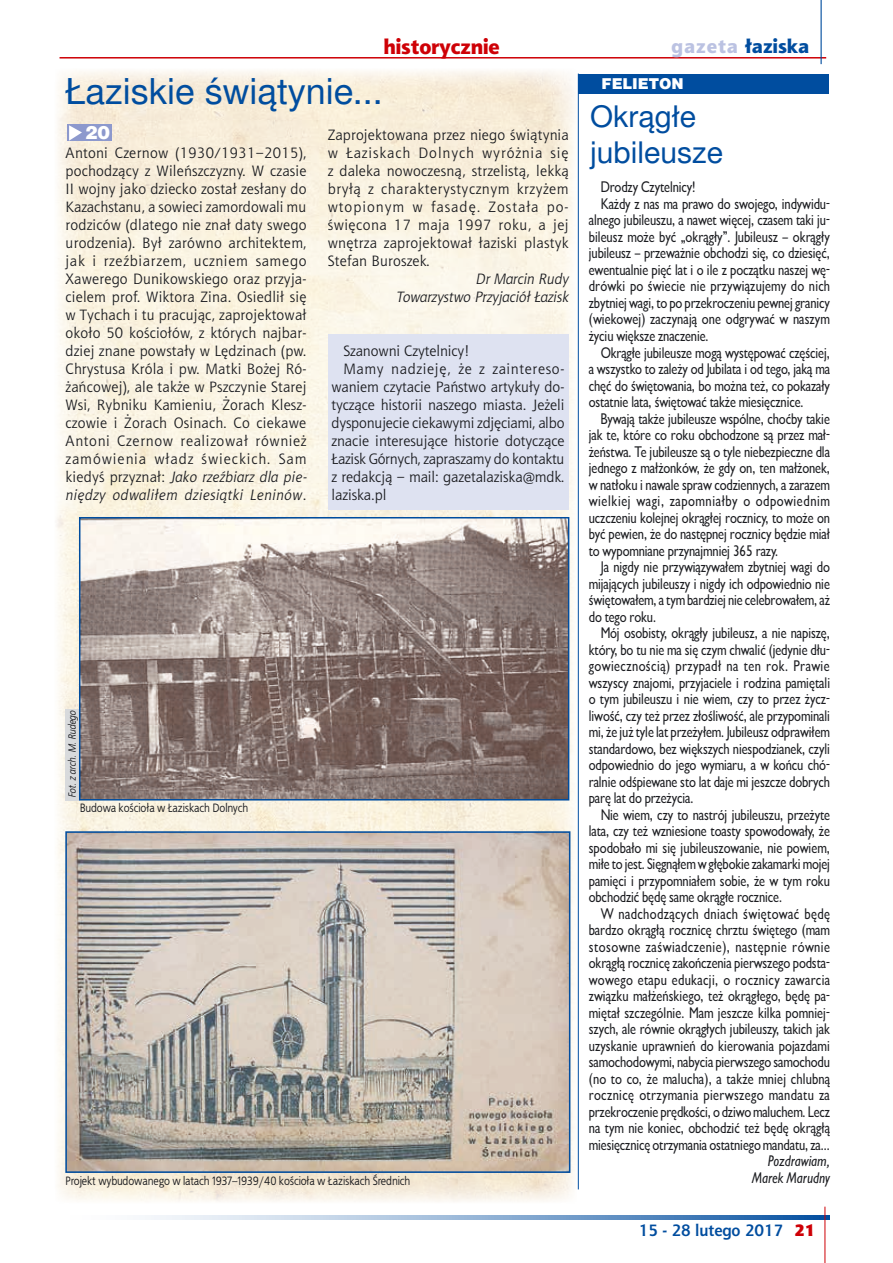
<style>
.page{position:relative;width:893px;height:1263px;background:#fff}
.page>*{position:absolute;margin:0;border:0;box-sizing:border-box;transform-origin:0 0}
.t1{font:36px "Switzer EFN";color:#004d9f}
.t2{font:30px/36px "Switzer EFN";color:#004d9f}
.t3{font:21px "Aerton EFN Black";color:#ce0006}
.t4{font:19.5px "Aerton EFN Black";color:#004d9f}
.t5{font:18px "Switzer EFN Black";color:#fff}
.t6{font:700 16.5px "Aerton EFN";color:#004d9f}
.t7{font:900 16.5px "Aerton EFN";color:#ce0006}
.t8{font:15px/18px "Aerton EFN";color:#1b1c20;text-align:justify}
.t9{font:italic 15px/18px "Aerton EFN";color:#1b1c20;text-align:right}
.t10{font:15px "Aerton EFN";letter-spacing:.045em;color:#1b1c20}
.t11{font:15px "Switzer EFN Black";color:#fff}
.t12{font:14.25px "Gilead Cnd EFN";letter-spacing:.01em;color:#1b1c20}
.t13{font:14.25px "Gilead Cnd EFN";letter-spacing:.04em;color:#1b1c20}
.t14{font:14.25px "Gilead Cnd EFN";letter-spacing:.045em;color:#1b1c20}
.t15{font:14.25px "Gilead Cnd EFN";letter-spacing:.05em;color:#1b1c20}
.t16{font:14.25px "Gilead Cnd EFN";letter-spacing:.03em;color:#1b1c20}
.t17{font:14.25px "Gilead Cnd EFN";letter-spacing:.055em;color:#1b1c20}
.t18{font:italic 14.25px/16.5px "Gilead Cnd EFN";letter-spacing:.01em;color:#1b1c20;text-align:right}
.t19{font:12px "Bureau EFN";color:#1b1c20}
.t20{font:italic 10.5px "Bureau EFN";color:#1b1c20}
.s1{font-style:italic}
.s2{color:#bbc2e2}
</style>
<div class="page">
<svg style="left:145px;top:1215px;width:685px;height:4px"></svg>
<hr style="left:60px;top:57px;width:766px;height:2px;background:#ce0006">
<hr style="left:825px;top:1206px;width:1px;height:57px;background:#ce0006">
<hr style="left:820px;top:0;width:2px;height:64px;background:#004d9f">
<img style="left:56px;top:71px;width:519px;height:1131px">
<div style="left:328px;top:335px;width:240px;height:175px;background:#dee2f1"></div>
<div style="left:66px;top:708px;width:14px;height:92px;background:#d8dadc"></div>
<div style="left:578px;top:74px;width:251px;height:20px;background:#004d9f"></div>
<img style="left:82px;top:520px;width:484px;height:277px">
<div style="left:79px;top:517px;width:490px;height:283px;border:2px solid #004d9f"></div>
<img style="left:68px;top:834px;width:499px;height:336px">
<div style="left:65px;top:831px;width:505px;height:342px;border:2px solid #004d9f"></div>
<div style="left:67px;top:124px;width:45px;height:17px;background:#8d99cd"></div>
<svg style="left:69px;top:125px;width:13px;height:16px"></svg>
<hr style="left:578px;top:74px;width:1px;height:1115px;background:#004d9f">
<h3 class="t3" style="left:383px;top:34px;width:118px">historycznie</h3>
<h1 class="t1" style="left:66px;top:70px;width:319px">Łaziskie świątynie...</h1>
<p class="t8" style="left:66px;top:144px;width:243px">Antoni Czernow (1930/1931–2015), pochodzący z Wileńszczyzny. W czasie II wojny jako dziecko został zesłany do Kazachstanu, a sowieci zamordowali mu rodziców (dlatego nie znał daty swego urodzenia). Był zarówno architektem, jak i rzeźbiarzem, uczniem samego Xawerego Dunikowskiego oraz przyja&shy;cielem prof. Wiktora Zina. Osiedlił się w Tychach i tu pracując, zaprojektował około 50 kościołów, z których najbar&shy;dziej znane powstały w Lędzinach (pw.<br>Chrystusa Króla i pw. Matki Bożej Ró&shy;żańcowej), ale także w Pszczynie Starej Wsi, Rybniku Kamieniu, Żorach Klesz&shy;czowie i Żorach Osinach. Co ciekawe Antoni Czernow realizował również zamówienia władz świeckich. Sam kiedyś przyznał: <span class="s1">Jako rzeźbiarz dla pie&shy;niędzy odwaliłem dziesiątki Leninów</span>.</p>
<p class="t5" style="left:85px;top:121px;width:27px">20</p>
<p class="t8" style="left:328px;top:126px;width:242px">Zaprojektowana przez niego świątynia w Łaziskach Dolnych wyróżnia się z daleka nowoczesną, strzelistą, lekką bryłą z charakterystycznym krzyżem wtopionym w fasadę. Została po&shy;święcona 17 maja 1997 roku, a jej wnętrza zaprojektował łaziski plastyk Stefan Buroszek.</p>
<p class="t9" style="left:397px;top:270px;width:174px">Dr Marcin Rudy<br>Towarzystwo Przyjaciół Łazisk</p>
<p class="t8" style="left:343px;top:342px;width:127px">Szanowni Czytelnicy!</p>
<p class="t10" style="left:343px;top:360px;width:223px">Mamy nadzieję, że z zaintereso-</p>
<p class="t8" style="left:331px;top:378px;width:235px">waniem czytacie Państwo artykuły do-</p>
<p class="t8" style="left:331px;top:396px;width:235px">tyczące historii naszego miasta. Jeżeli</p>
<p class="t8" style="left:331px;top:414px;width:235px">dysponujecie ciekawymi zdjęciami, albo</p>
<p class="t8" style="left:331px;top:432px;width:235px">znacie interesujące historie dotyczące</p>
<p class="t8" style="left:331px;top:450px;width:234px">Łazisk Górnych, zapraszamy do kontaktu</p>
<p class="t8" style="left:331px;top:468px;width:234px">z redakcją – mail: gazetalaziska@mdk.</p>
<p class="t8" style="left:331px;top:486px;width:57px">laziska.pl</p>
<p class="t20" style="left:65px;top:798px;width:90px;rotate:-90deg">Fot. z arch. M. Rudego</p>
<p class="t19" style="left:80px;top:800px;width:170px">Budowa kościoła w Łaziskach Dolnych</p>
<p class="t19" style="left:65px;top:1173px;width:346px">Projekt wybudowanego w latach 1937–1939/40 kościoła w Łaziskach Średnich</p>
<h3 class="t4" style="left:671px;top:34px;width:139px"><span class="s2">gazeta</span> łaziska</h3>
<p class="t11" style="left:602px;top:75px;width:84px">FELIETON</p>
<h2 class="t2" style="left:590px;top:99px;width:135px">Okrągłe jubileusze</h2>
<p class="t12" style="left:601px;top:178px;width:96px">Drodzy Czytelnicy!</p>
<p class="t12" style="left:601px;top:194px;width:231px">Każdy z nas ma prawo do swojego, indywidu-</p>
<p class="t12" style="left:589px;top:211px;width:242px">alnego jubileuszu, a nawet więcej, czasem taki ju-</p>
<p class="t12" style="left:589px;top:227px;width:242px">bileusz może być „okrągły”. Jubileusz – okrągły</p>
<p class="t12" style="left:589px;top:244px;width:242px">jubileusz – przeważnie obchodzi się, co dziesięć,</p>
<p class="t12" style="left:589px;top:260px;width:242px">ewentualnie pięć lat i o ile z początku naszej wę-</p>
<p class="t16" style="left:589px;top:277px;width:243px">drówki po świecie nie przywiązujemy do nich</p>
<p class="t12" style="left:589px;top:293px;width:242px">zbytniej wagi, to po przekroczeniu pewnej granicy</p>
<p class="t12" style="left:589px;top:310px;width:242px">(wiekowej) zaczynają one odgrywać w naszym</p>
<p class="t12" style="left:589px;top:326px;width:121px">życiu większe znaczenie.</p>
<p class="t12" style="left:601px;top:343px;width:231px">Okrągłe jubileusze mogą występować częściej,</p>
<p class="t12" style="left:589px;top:359px;width:242px">a wszystko to zależy od Jubilata i od tego, jaką ma</p>
<p class="t12" style="left:589px;top:376px;width:242px">chęć do świętowania, bo można też, co pokazały</p>
<p class="t12" style="left:589px;top:392px;width:216px">ostatnie lata, świętować także miesięcznice.</p>
<p class="t12" style="left:601px;top:409px;width:231px">Bywają także jubileusze wspólne, choćby takie</p>
<p class="t12" style="left:589px;top:425px;width:242px">jak te, które co roku obchodzone są przez mał-</p>
<p class="t12" style="left:589px;top:442px;width:242px">żeństwa. Te jubileusze są o tyle niebezpieczne dla</p>
<p class="t12" style="left:589px;top:458px;width:242px">jednego z małżonków, że gdy on, ten małżonek,</p>
<p class="t12" style="left:589px;top:475px;width:242px">w natłoku i nawale spraw codziennych, a zarazem</p>
<p class="t17" style="left:589px;top:491px;width:242px">wielkiej wagi, zapomniałby o odpowiednim</p>
<p class="t12" style="left:589px;top:508px;width:242px">uczczeniu kolejnej okrągłej rocznicy, to może on</p>
<p class="t12" style="left:589px;top:524px;width:242px">być pewien, że do następnej rocznicy będzie miał</p>
<p class="t12" style="left:589px;top:541px;width:191px">to wypomniane przynajmniej 365 razy.</p>
<p class="t12" style="left:601px;top:557px;width:230px">Ja nigdy nie przywiązywałem zbytniej wagi do</p>
<p class="t12" style="left:589px;top:574px;width:242px">mijających jubileuszy i nigdy ich odpowiednio nie</p>
<p class="t12" style="left:589px;top:590px;width:242px">świętowałem, a tym bardziej nie celebrowałem, aż</p>
<p class="t12" style="left:589px;top:607px;width:69px">do tego roku.</p>
<p class="t12" style="left:601px;top:623px;width:231px">Mój osobisty, okrągły jubileusz, a nie napiszę,</p>
<p class="t12" style="left:589px;top:640px;width:242px">który, bo tu nie ma się czym chwalić (jedynie dłu-</p>
<p class="t14" style="left:589px;top:656px;width:242px">gowiecznością) przypadł na ten rok. Prawie</p>
<p class="t12" style="left:589px;top:673px;width:243px">wszyscy znajomi, przyjaciele i rodzina pamiętali</p>
<p class="t12" style="left:589px;top:689px;width:243px">o tym jubileuszu i nie wiem, czy to przez życz-</p>
<p class="t12" style="left:589px;top:706px;width:242px">liwość, czy też przez złośliwość, ale przypominali</p>
<p class="t12" style="left:589px;top:722px;width:242px">mi, że już tyle lat przeżyłem. Jubileusz odprawiłem</p>
<p class="t12" style="left:589px;top:739px;width:242px">standardowo, bez większych niespodzianek, czyli</p>
<p class="t12" style="left:589px;top:755px;width:242px">odpowiednio do jego wymiaru, a w końcu chó-</p>
<p class="t12" style="left:589px;top:772px;width:242px">ralnie odśpiewane sto lat daje mi jeszcze dobrych</p>
<p class="t12" style="left:589px;top:788px;width:106px">parę lat do przeżycia.</p>
<p class="t12" style="left:601px;top:805px;width:231px">Nie wiem, czy to nastrój jubileuszu, przeżyte</p>
<p class="t12" style="left:589px;top:821px;width:242px">lata, czy też wzniesione toasty spowodowały, że</p>
<p class="t12" style="left:589px;top:838px;width:242px">spodobało mi się jubileuszowanie, nie powiem,</p>
<p class="t12" style="left:589px;top:854px;width:243px">miłe to jest. Sięgnąłem w głębokie zakamarki mojej</p>
<p class="t12" style="left:589px;top:871px;width:242px">pamięci i przypomniałem sobie, że w tym roku</p>
<p class="t12" style="left:589px;top:887px;width:195px">obchodzić będę same okrągłe rocznice.</p>
<p class="t14" style="left:601px;top:904px;width:231px">W nadchodzących dniach świętować będę</p>
<p class="t12" style="left:589px;top:920px;width:242px">bardzo okrągłą rocznicę chrztu świętego (mam</p>
<p class="t15" style="left:589px;top:937px;width:243px">stosowne zaświadczenie), następnie równie</p>
<p class="t12" style="left:589px;top:953px;width:242px">okrągłą rocznicę zakończenia pierwszego podsta-</p>
<p class="t13" style="left:589px;top:970px;width:243px">wowego etapu edukacji, o rocznicy zawarcia</p>
<p class="t12" style="left:589px;top:986px;width:243px">związku małżeńskiego, też okrągłego, będę pa-</p>
<p class="t12" style="left:589px;top:1003px;width:243px">miętał szczególnie. Mam jeszcze kilka pomniej-</p>
<p class="t12" style="left:589px;top:1019px;width:242px">szych, ale równie okrągłych jubileuszy, takich jak</p>
<p class="t12" style="left:589px;top:1036px;width:242px">uzyskanie uprawnień do kierowania pojazdami</p>
<p class="t12" style="left:589px;top:1052px;width:242px">samochodowymi, nabycia pierwszego samochodu</p>
<p class="t12" style="left:589px;top:1069px;width:243px">(no to co, że malucha), a także mniej chlubną</p>
<p class="t13" style="left:589px;top:1085px;width:242px">rocznicę otrzymania pierwszego mandatu za</p>
<p class="t12" style="left:589px;top:1102px;width:242px">przekroczenie prędkości, o dziwo maluchem. Lecz</p>
<p class="t12" style="left:589px;top:1118px;width:243px">na tym nie koniec, obchodzić też będę okrągłą</p>
<p class="t12" style="left:589px;top:1135px;width:243px">miesięcznicę otrzymania ostatniego mandatu, za...</p>
<p class="t18" style="left:752px;top:1153px;width:79px">Pozdrawiam,<br>Marek Marudny</p>
<p class="t6" style="left:639px;top:1220px;width:146px">15 - 28 lutego 2017</p>
<p class="t7" style="left:794px;top:1219px;width:22px">21</p>
</div>
